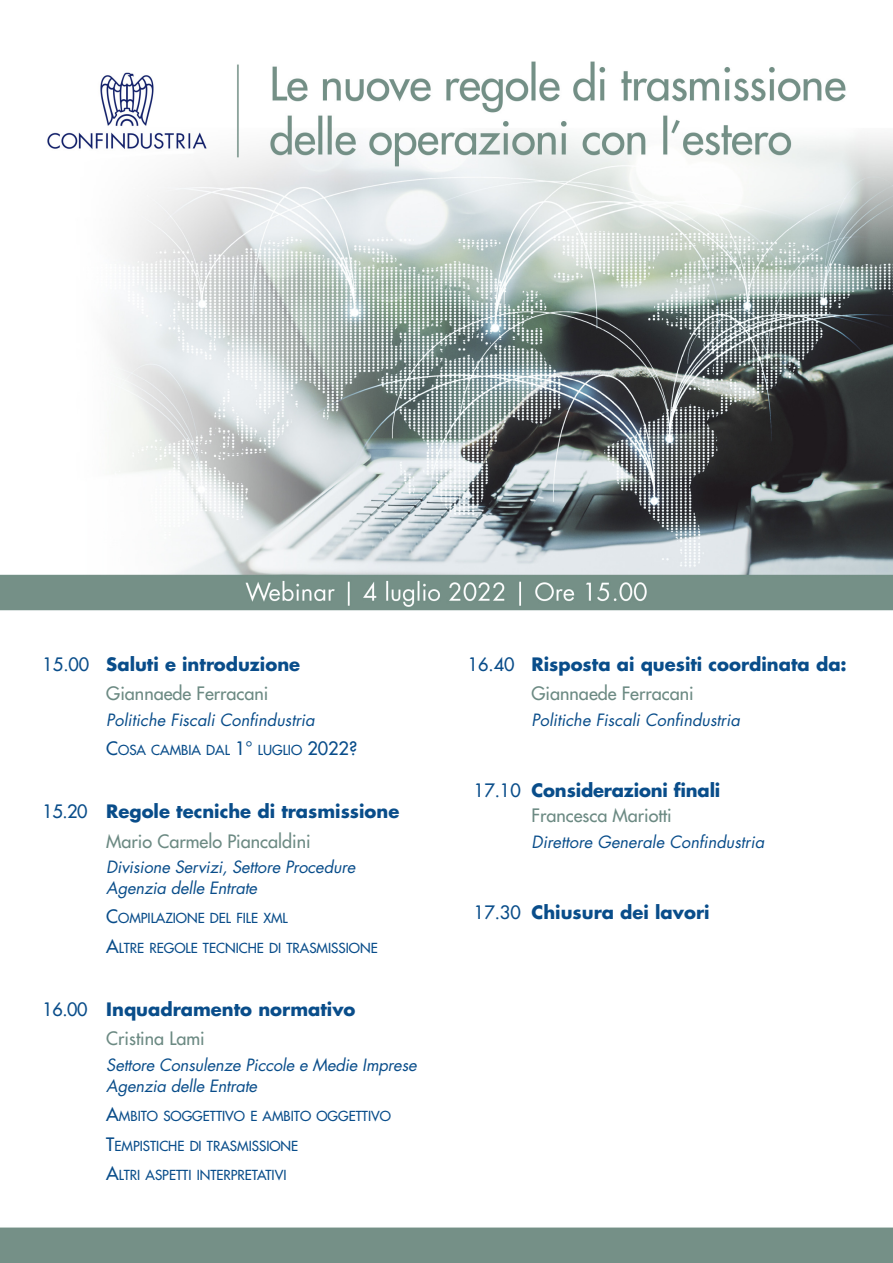
<style>
.page{position:relative;width:893px;height:1263px;background:#fff}
.page>*{position:absolute;margin:0;border:0;box-sizing:border-box;transform-origin:0 0}
.t1{font:700 18px/29.5px "Futura Std";color:#094d8a}
.t2{font:italic 16.5px/21px "Futura Std";letter-spacing:-.01em;color:#094d8a}
.t3{font:500 13.5px/29.5px "Futura Std";color:#094d8a}
.s1{font-weight:500}
.s2{font-weight:500;color:#6c8a83}
.s3{font-size:18px}
</style>
<div class="page">
<img style="left:0;top:61px;width:893px;height:1202px">
<p class="t1" style="left:106px;top:651px;width:195px;text-indent:-64px"><span class="s1">15.00</span> Saluti e introduzione<br><span class="s2">Giannaede Ferracani</span></p>
<p class="t2" style="left:106px;top:710px;width:210px">Politiche Fiscali Confindustria</p>
<p class="t3" style="left:106px;top:735px;width:252px"><span class="s3">C</span>OSA CAMBIA DAL <span class="s3">1°</span> LUGLIO <span class="s3">2022?</span></p>
<p class="t1" style="left:106px;top:798px;width:295px;text-indent:-64px"><span class="s1">15.20</span> Regole tecniche di trasmissione<br><span class="s2">Mario Carmelo Piancaldini</span></p>
<p class="t2" style="left:106px;top:857px;width:250px">Divisione Servizi, Settore Procedure<br>Agenzia delle Entrate</p>
<p class="t3" style="left:106px;top:904px;width:273px"><span class="s3">C</span>OMPILAZIONE DEL FILE XML<br><span class="s3">A</span>LTRE REGOLE TECNICHE DI TRASMISSIONE</p>
<p class="t1" style="left:106px;top:996px;width:251px;text-indent:-64px"><span class="s1">16.00</span> Inquadramento normativo<br><span class="s2">Cristina Lami</span></p>
<p class="t2" style="left:106px;top:1055px;width:312px">Settore Consulenze Piccole e Medie Imprese<br>Agenzia delle Entrate</p>
<p class="t3" style="left:106px;top:1102px;width:286px"><span class="s3">A</span>MBITO SOGGETTIVO E AMBITO OGGETTIVO<br><span class="s3">T</span>EMPISTICHE DI TRASMISSIONE<br><span class="s3">A</span>LTRI ASPETTI INTERPRETATIVI</p>
<p class="t1" style="left:531px;top:651px;width:317px;text-indent:-64px"><span class="s1">16.40</span> Risposta ai quesiti coordinata da:<br><span class="s2">Giannaede Ferracani</span></p>
<p class="t2" style="left:531px;top:710px;width:210px">Politiche Fiscali Confindustria</p>
<p class="t1" style="left:474px;top:779px;width:248px;line-height:25.2px;text-align:center"><span class="s1">17.10</span> Considerazioni finali<br><span class="s2">Francesca Mariotti</span></p>
<p class="t2" style="left:531px;top:832px;width:234px">Direttore Generale Confindustria</p>
<p class="t1" style="left:474px;top:899px;width:237px"><span class="s1">17.30</span> Chiusura dei lavori</p>
</div>
